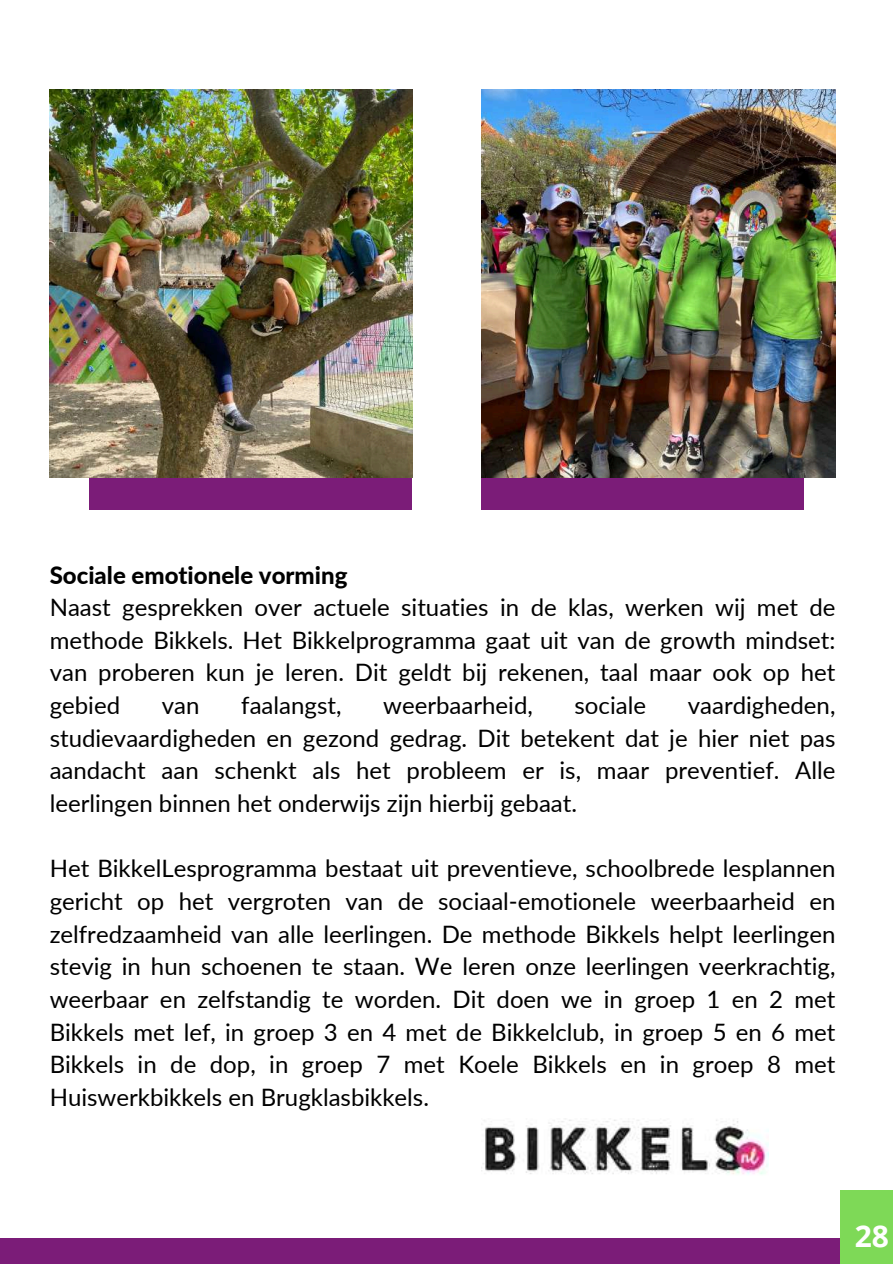
<style>
.page{position:relative;width:893px;height:1264px;background:#fff}
.page>*{position:absolute;margin:0;border:0;box-sizing:border-box;transform-origin:0 0}
.t1{font:700 30px "Open Sans";color:#fff}
.t2{font:24px/32.7px "Lato";color:#000;text-align:justify}
.t3{font:800 24px "Lato";color:#000}
</style>
<div class="page">
<div style="left:89px;top:460px;width:322px;height:50px;background:#7b1c78"></div>
<img style="left:50px;top:89px;width:362px;height:388px">
<div style="left:481px;top:460px;width:323px;height:50px;background:#7b1c78"></div>
<img style="left:481px;top:89px;width:354px;height:388px">
<div style="left:0;top:1238px;width:892px;height:25px;background:#7b1c78"></div>
<div style="left:840px;top:1190px;width:52px;height:73px;background:#7ed957"></div>
<img style="left:481px;top:1118px;width:287px;height:57px">
<p class="t3" style="left:50px;top:560px;width:299px">Sociale emotionele vorming</p>
<p class="t2" style="left:50px;top:590px;width:787px">Naast gesprekken over actuele situaties in de klas, werken wij met de methode Bikkels. Het Bikkelprogramma gaat uit van de growth mindset: van proberen kun je leren. Dit geldt bij rekenen, taal maar ook op het gebied</p>
<p class="t2" style="left:50px;top:688px;width:787px;text-indent:638px">vaardigheden, studievaardigheden en gezond gedrag. Dit betekent dat je hier niet pas aandacht aan schenkt als het probleem er is, maar preventief. Alle leerlingen binnen het onderwijs zijn hierbij gebaat.</p>
<p class="t2" style="left:162px;top:688px;width:39px">van</p>
<p class="t2" style="left:241px;top:688px;width:102px">faalangst,</p>
<p class="t2" style="left:383px;top:688px;width:151px">weerbaarheid,</p>
<p class="t2" style="left:574px;top:688px;width:73px">sociale</p>
<p class="t2" style="left:50px;top:851px;width:787px">Het BikkelLesprogramma bestaat uit preventieve, schoolbrede lesplannen gericht op het vergroten van de sociaal-emotionele weerbaarheid en zelfredzaamheid van alle leerlingen. De methode Bikkels helpt leerlingen stevig in hun schoenen te staan. We leren onze leerlingen veerkrachtig, weerbaar en zelfstandig te worden. Dit doen we in groep 1 en 2 met Bikkels met lef, in groep 3 en 4 met de Bikkelclub, in groep 5 en 6 met Bikkels in de dop, in groep 7 met Koele Bikkels en in groep 8 met Huiswerkbikkels en Brugklasbikkels.</p>
<p class="t1" style="left:854px;top:1214px;width:36px">28</p>
</div>
